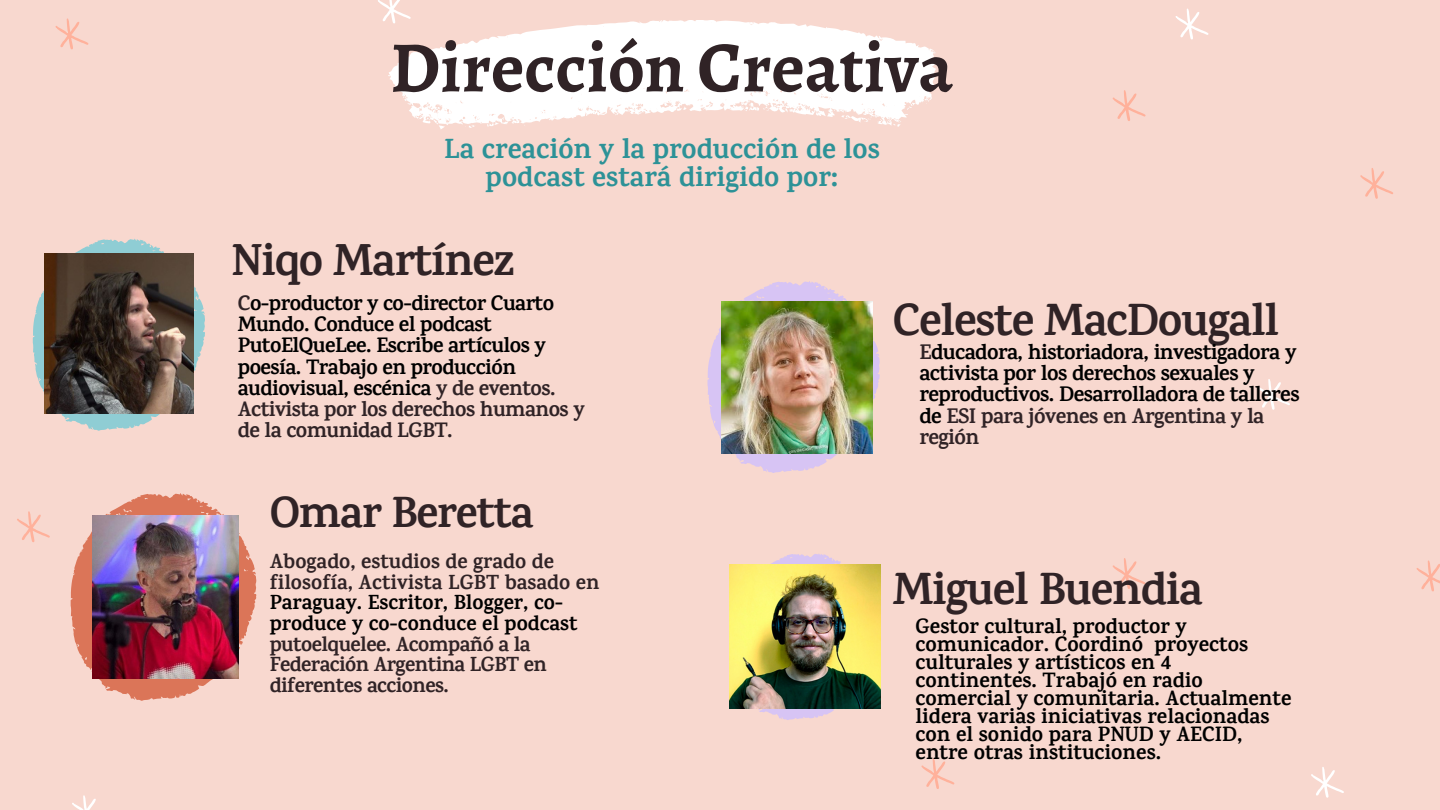
<style>
.page{position:relative;width:1440px;height:810px;background:#f8d8cf}
.page>*{position:absolute;margin:0;border:0;box-sizing:border-box;transform-origin:0 0}
.t1{font:700 72.2px "Alegreya";color:#302326}
.t2{font:700 45.6px "Karma";letter-spacing:-.025em;color:#302326}
.t3{font:700 45.1px "Karma";letter-spacing:-.025em;color:#302326}
.t4{font:700 44.1px "Karma";letter-spacing:-.025em;color:#302326}
.t5{font:700 28px/28.5px "Karma";color:#2d9297;text-align:center}
.t6{font:700 21.3px/21.3px "Karma";letter-spacing:-.025em;color:#000}
.t7{font:700 21.1px/21.1px "Karma";letter-spacing:-.025em;color:#000}
.t8{font:700 21px/18px "Karma";color:#000}
.t9{font:700 20.6px/20.6px "Karma";letter-spacing:-.025em;color:#302326}
.t10{font:700 20.6px/20.6px "Karma";color:#302326}
.t11{font:700 20.6px/20.6px "Karma";color:#000}
.s1{color:#302326}
</style>
<div class="page">
<svg style="left:388px;top:20px;width:548px;height:106px;fill:#fff"></svg>
<svg style="left:926px;top:98px;width:5px;height:6px"></svg>
<svg style="left:402px;top:93px;width:15px;height:15px"></svg>
<svg style="left:815px;top:111px;width:3px;height:4px"></svg>
<svg style="left:931px;top:51px;width:5px;height:10px"></svg>
<svg style="left:487px;top:117px;width:17px;height:10px"></svg>
<svg style="left:673px;top:102px;width:18px;height:8px"></svg>
<svg style="left:428px;top:119px;width:21px;height:10px"></svg>
<svg style="left:829px;top:109px;width:72px;height:18px"></svg>
<svg style="left:768px;top:104px;width:7px;height:5px"></svg>
<svg style="left:431px;top:105px;width:11px;height:8px"></svg>
<svg style="left:745px;top:102px;width:17px;height:9px"></svg>
<svg style="left:626px;top:104px;width:17px;height:10px"></svg>
<svg style="left:56px;top:18px;width:32px;height:31px"></svg>
<svg style="left:1113px;top:90px;width:33px;height:31px"></svg>
<svg style="left:17px;top:511px;width:33px;height:31px"></svg>
<svg style="left:1113px;top:558px;width:33px;height:31px"></svg>
<svg style="left:1360px;top:168px;width:33px;height:31px"></svg>
<svg style="left:1417px;top:560px;width:23px;height:31px"></svg>
<svg style="left:921px;top:758px;width:33px;height:31px"></svg>
<svg style="left:378px;top:0;width:33px;height:23px"></svg>
<svg style="left:1176px;top:8px;width:32px;height:32px"></svg>
<svg style="left:1257px;top:379px;width:33px;height:31px"></svg>
<svg style="left:1311px;top:767px;width:33px;height:31px"></svg>
<svg style="left:72px;top:795px;width:24px;height:15px"></svg>
<svg style="left:33px;top:239px;width:172px;height:192px"></svg>
<svg style="left:71px;top:493px;width:186px;height:208px"></svg>
<img style="left:93px;top:515px;width:145px;height:164px">
<img style="left:44px;top:254px;width:149px;height:159px">
<svg style="left:708px;top:281px;width:172px;height:192px"></svg>
<img style="left:721px;top:301px;width:151px;height:152px">
<svg style="left:731px;top:554px;width:149px;height:166px"></svg>
<img style="left:729px;top:565px;width:151px;height:143px">
<p class="t1" style="left:390px;top:18px;width:565px">Dirección Creativa</p>
<p class="t5" style="left:444px;top:134px;width:437px">La creación y la producción de los podcast estará dirigido por:</p>
<p class="t3" style="left:231px;top:233px;width:284px">Niqo Martínez</p>
<p class="t7" style="left:238px;top:292px;width:348px"><span class="s1">C</span>o-productor y co-director Cuarto<br>Mundo. Conduce el podcast<br>PutoElQueLee. Escribe artículos y poesía. Trabajo en producción audiovisual, escénica <span class="s1">y de eventos.<br>Activista por los derechos humanos y de la comunidad LGBT.</span></p>
<p class="t2" style="left:893px;top:293px;width:388px">Celeste MacDougall</p>
<p class="t6" style="left:919px;top:341px;width:382px"><span class="s1">E</span>ducadora, historiadora, investigadora y activista por los derechos sexuales y reproductivos. Desarrolladora de talleres de <span class="s1">ESI para jóvenes en Argentina y la región</span></p>
<p class="t4" style="left:270px;top:486px;width:265px">Omar Beretta</p>
<p class="t10" style="left:270px;top:551px;width:331px">Abogado, estudios de grado de filosofía, Activista LGBT basado en</p>
<p class="t11" style="left:270px;top:592px;width:310px">Paraguay. Escritor, Blogger, co&shy;produce y co-conduce el podcast</p>
<p class="t9" style="left:270px;top:633px;width:279px">putoelquelee. Acompañó a la<br>Federación Argentina LGBT en diferentes acciones.</p>
<p class="t2" style="left:893px;top:561px;width:312px">Miguel Buendia</p>
<p class="t8" style="left:916px;top:617px;width:377px">Gestor cultural, productor y comunicador. Coordinó proyectos culturales y artísticos en 4 continentes. Trabajó en radio comercial y comunitaria. Actualmente lidera varias iniciativas relacionadas con el sonido para PNUD y AECID, entre otras instituciones.</p>
</div>
